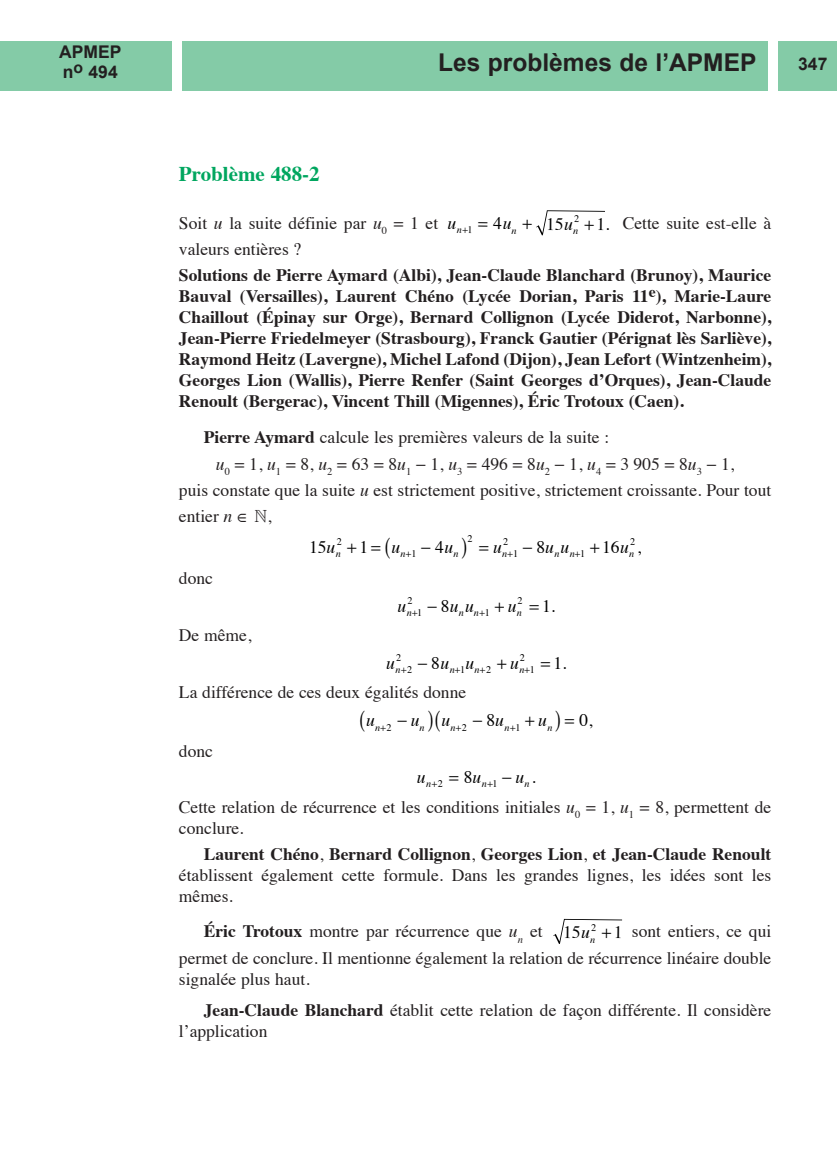
<style>
.page{position:relative;width:837px;height:1163px;background:#fff}
.page>*{position:absolute;margin:0;border:0;box-sizing:border-box;transform-origin:0 0}
.t1{font:700 24.5px "Arial";color:#231f20}
.t2{font:700 21px "Times";color:#00a65f}
.t3{font:17.5px/21px "Times";color:#231f20}
.t4{font:700 17.5px/21px "Times";color:#231f20;text-align:justify}
.t5{font:italic 17.5px "Times";color:#000}
.t6{font:17.5px "Times";color:#000}
.t7{font:700 17.5px/19.6px "Arial";color:#231f20}
.t8{font:17.5px "Euclid Math Two";color:#231f20}
.t9{font:10.15px "Times";color:#000}
.s1{font-style:italic}
.s2{font-weight:700}
.s3{font-family:"Times"}
.s4{font-style:normal}
</style>
<div class="page">
<div style="left:182px;top:41px;width:585px;height:49px;background:#84cba7"></div>
<div style="left:777px;top:41px;width:59px;height:49px;background:#84cba7"></div>
<div style="left:0;top:41px;width:172px;height:49px;background:#84cba7"></div>
<svg style="left:553px;top:919px;width:68px;height:25px"></svg>
<svg style="left:536px;top:210px;width:69px;height:25px"></svg>
<p class="t7" style="left:59px;top:42px;width:64px">APMEP n<sup>o</sup> 494</p>
<h1 class="t1" style="left:438px;top:49px;width:319px">Les problèmes de l’APMEP</h1>
<p class="t7" style="left:797px;top:54px;width:31px">347</p>
<p class="t2" style="left:179px;top:165px;width:142px">Problème 488-2</p>
<p class="t3" style="left:179px;top:214px;width:209px">Soit <span class="s1">u</span> la suite définie par <span class="s1">u</span><sub>0</sub></p>
<p class="t3" style="left:410px;top:214px;width:30px">1 et</p>
<p class="t3" style="left:622px;top:214px;width:150px">Cette suite est-elle à</p>
<p class="t3" style="left:179px;top:240px;width:124px">valeurs entières ?</p>
<p class="t4" style="left:179px;top:266px;width:593px">Solutions de Pierre Aymard (Albi), Jean-Claude Blanchard (Brunoy), Maurice Bauval (Versailles), Laurent Chéno (Lycée Dorian, Paris 11<sup>e</sup>), Marie-Laure Chaillout (Épinay sur Orge), Bernard Collignon (Lycée Diderot, Narbonne), Jean-Pierre Friedelmeyer (Strasbourg), Franck Gautier (Pérignat lès Sarliève), Raymond Heitz (Lavergne), Michel Lafond (Dijon), Jean Lefort (Wintzenheim), Georges Lion (Wallis), Pierre Renfer (Saint Georges d’Orques), Jean-Claude Renoult (Bergerac), Vincent Thill (Migennes), Éric Trotoux (Caen).</p>
<p class="t3" style="left:204px;top:428px;width:407px"><span class="s2">Pierre Aymard</span> calcule les premières valeurs de la suite :</p>
<p class="t3" style="left:216px;top:455px;width:519px"><span class="s1">u</span><sub>0</sub> 1, <span class="s1">u</span><sub>1</sub> 8, <span class="s1">u</span><sub>2</sub> 63 8<span class="s1">u</span><sub>1</sub> 1, <span class="s1">u</span><sub>3</sub> 496 8<span class="s1">u</span><sub>2</sub> 1, <span class="s1">u</span><sub>4</sub> 3 905 8<span class="s1">u</span><sub>3</sub> 1,</p>
<p class="t3" style="left:179px;top:481px;width:593px">puis constate que la suite <span class="s1">u</span> est strictement positive, strictement croissante. Pour tout</p>
<p class="t3" style="left:179px;top:507px;width:55px">entier <span class="s1">n</span></p>
<p class="t8" style="left:254px;top:504px;width:19px">N<span class="s3">,</span></p>
<p class="t6" style="left:546px;top:217px;width:34px;rotate:1deg">15<span class="s1">u</span><sub>n</sub></p>
<p class="t3" style="left:179px;top:569px;width:36px">donc</p>
<p class="t3" style="left:179px;top:626px;width:74px">De même,</p>
<p class="t9" style="left:467px;top:535px;width:7px">2</p>
<p class="t9" style="left:336px;top:537px;width:7px">2</p>
<p class="t9" style="left:503px;top:537px;width:7px">2</p>
<p class="t9" style="left:629px;top:537px;width:7px">2</p>
<p class="t6" style="left:309px;top:540px;width:33px">15<span class="s1">u</span><sub>n</sub></p>
<p class="t6" style="left:359px;top:540px;width:10px">1</p>
<p class="t6" style="left:435px;top:540px;width:10px">4</p>
<p class="t6" style="left:536px;top:540px;width:10px">8</p>
<p class="t6" style="left:601px;top:540px;width:40px">16<span class="s1">u</span><sub>n</sub> ,</p>
<p class="t5" style="left:391px;top:540px;width:69px">u<sub>n</sub> − u<sub>n</sub></p>
<p class="t5" style="left:493px;top:540px;width:83px">u<sub>n</sub> − u<sub>n</sub>u<sub>n</sub></p>
<p class="t9" style="left:411px;top:549px;width:7px">1</p>
<p class="t9" style="left:513px;top:549px;width:7px">1</p>
<p class="t9" style="left:580px;top:549px;width:7px">1</p>
<p class="t9" style="left:407px;top:596px;width:7px">2</p>
<p class="t9" style="left:517px;top:596px;width:7px">2</p>
<p class="t6" style="left:440px;top:599px;width:10px">8</p>
<p class="t6" style="left:542px;top:599px;width:15px">1.</p>
<p class="t5" style="left:397px;top:599px;width:83px">u<sub>n</sub> <sub>1</sub> − u<sub>n</sub>u<sub>n</sub></p>
<p class="t5" style="left:507px;top:599px;width:15px">u<sub>n</sub></p>
<p class="t9" style="left:484px;top:608px;width:7px">1</p>
<p class="t9" style="left:396px;top:653px;width:7px">2</p>
<p class="t9" style="left:519px;top:653px;width:7px">2</p>
<p class="t6" style="left:431px;top:655px;width:10px">8</p>
<p class="t6" style="left:553px;top:655px;width:15px">1.</p>
<p class="t5" style="left:386px;top:655px;width:95px">u<sub>n</sub><sub>2</sub>− u<sub>n</sub> u<sub>n</sub></p>
<p class="t5" style="left:510px;top:655px;width:16px">u<sub>n</sub></p>
<p class="t9" style="left:460px;top:665px;width:7px">1</p>
<p class="t9" style="left:486px;top:665px;width:7px">2</p>
<p class="t9" style="left:529px;top:665px;width:7px">1</p>
<p class="t3" style="left:179px;top:683px;width:289px">La différence de ces deux égalités donne</p>
<p class="t3" style="left:179px;top:742px;width:36px">donc</p>
<p class="t9" style="left:386px;top:723px;width:7px">2</p>
<p class="t9" style="left:461px;top:723px;width:60px">2−<sup>8</sup> 1</p>
<p class="t6" style="left:579px;top:713px;width:15px">0,</p>
<p class="t5" style="left:366px;top:713px;width:91px">u<sub>n</sub> −u<sub>n</sub> u<sub>n</sub></p>
<p class="t5" style="left:495px;top:713px;width:16px">u<sub>n</sub></p>
<p class="t5" style="left:538px;top:713px;width:16px">u<sub>n</sub></p>
<p class="t5" style="left:416px;top:770px;width:120px">u<sub>n</sub> <sub>2</sub> <span class="s4">8</span>u<sub>n</sub> <sub>1</sub> −u<sub>n</sub><span class="s4">.</span></p>
<p class="t3" style="left:179px;top:798px;width:593px">Cette relation de récurrence et les conditions initiales <span class="s1">u</span><sub>0</sub> 1, <span class="s1">u</span><sub>1</sub> 8, permettent de conclure.</p>
<p class="t3" style="left:179px;top:844px;width:593px;text-align:justify;text-indent:25px"><span class="s2">Laurent Chéno</span>, <span class="s2">Bernard Collignon</span>, <span class="s2">Georges Lion</span>, <span class="s2">et Jean-Claude Renoult </span>établissent également cette formule. Dans les grandes lignes, les idées sont les mêmes.</p>
<p class="t3" style="left:204px;top:922px;width:340px"><span class="s2">Éric Trotoux</span> montre par récurrence que <span class="s1">u</span><sub>n</sub> et</p>
<p class="t3" style="left:179px;top:919px;width:593px;line-height:26.6px;text-align:right">sont entiers, ce qui<br>permet de conclure. Il mentionne également la relation de récurrence linéaire double</p>
<p class="t3" style="left:204px;top:965px;width:568px;line-height:31px;text-indent:-25px">signalée plus haut.<br><span class="s2">Jean-Claude Blanchard</span> établit cette relation de façon différente. Il considère</p>
<p class="t3" style="left:179px;top:1022px;width:90px">l’application</p>
</div>
